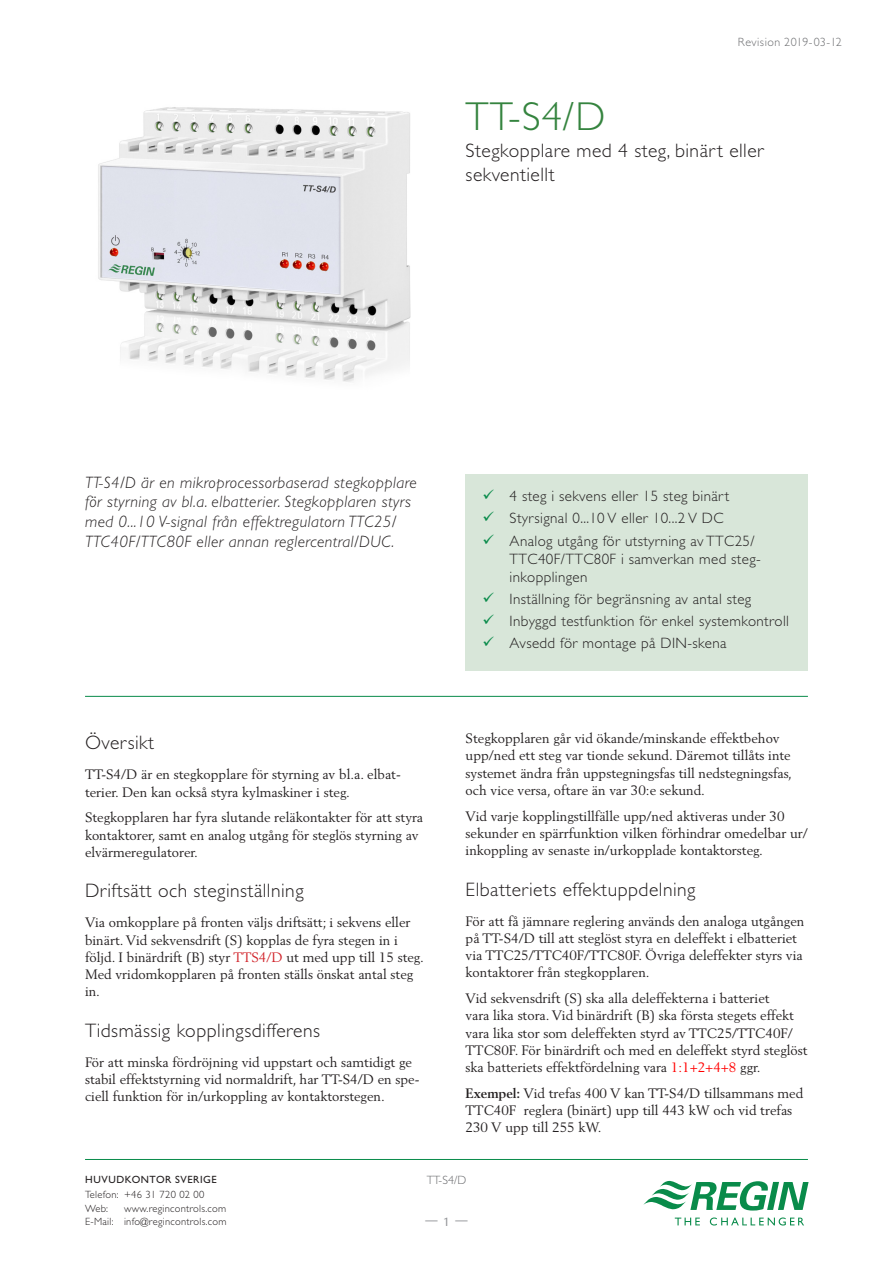
<style>
.page{position:relative;width:893px;height:1263px;background:#fff}
.page>*{position:absolute;margin:0;border:0;box-sizing:border-box;transform-origin:0 0}
.Header1{font:300 40.5px "Gill Sans Std";color:#35843f}
.Header2{font:300 19.5px "Gill Sans Std";letter-spacing:.025em;color:#231f20}
.ProductName{font:300 19.5px/23.4px "Gill Sans Std";letter-spacing:.025em;color:#231f20}
.Ingress{font:italic 300 16.5px/19.8px "Gill Sans Std";letter-spacing:.025em;color:#231f20}
.t1{font:300 15px/18px "Gill Sans Std";letter-spacing:.025em;color:#231f20}
.Body{font:13.5px/17.2px "Berling LT Std";color:#231f20}
.t2{font:13.5px "Merriweather Sans";color:#939598}
.t3{font:300 12px "Gill Sans Std";letter-spacing:.035em;color:#6c6d70}
.t4{font:300 10.5px/13.5px "Gill Sans Std";letter-spacing:.025em;color:#231f20}
.t5{font:10.5px "Gill Sans Std";letter-spacing:.055em;color:#231f20}
.s1{color:#d1232a}
.s2{color:#f00}
.s3{font-weight:700}
</style>
<div class="page">
<svg style="left:643px;top:1180px;width:166px;height:30px"></svg>
<svg style="left:675px;top:1217px;width:25px;height:8px"></svg>
<svg style="left:710px;top:1217px;width:94px;height:8px"></svg>
<hr style="left:85px;top:1159px;width:723px;height:1px;background:#098b4a">
<img style="left:98px;top:107px;width:313px;height:275px">
<div style="left:466px;top:474px;width:342px;height:197px;background:#d8e6d9"></div>
<hr style="left:85px;top:696px;width:723px;height:1px;background:#098b4a">
<p class="t3" style="left:738px;top:36px;width:105px">Revision 2019-03-12</p>
<p class="Header1" style="left:466px;top:93px;width:141px">TT-S4/D</p>
<p class="ProductName" style="left:466px;top:139px;width:300px">Stegkopplare med 4 steg, binärt eller sekventiellt</p>
<p class="Ingress" style="left:85px;top:472px;width:333px">TT-S4/D är en mikroprocessorbaserad stegkopplare för styrning av bl.a. elbatterier. Stegkopplaren styrs med 0...10 V-signal från effektregulatorn TTC25/ TTC40F/TTC80F eller annan reglercentral/DUC.</p>
<p class="Header2" style="left:85px;top:732px;width:70px">Översikt</p>
<p class="Body" style="left:85px;top:766px;width:317px">TT-S4/D är en stegkopplare för styrning av bl.a. elbat&shy;terier. Den kan också styra kylmaskiner i steg.</p>
<p class="Body" style="left:85px;top:809px;width:340px">Stegkopplaren har fyra slutande reläkontakter för att styra kontaktorer, samt en analog utgång för steglös styrning av elvärmeregulatorer.</p>
<p class="Header2" style="left:85px;top:880px;width:220px">Driftsätt och steginställning</p>
<p class="Body" style="left:85px;top:914px;width:340px">Via omkopplare på fronten väljs driftsätt; i sekvens eller binärt. Vid sekvensdrift (S) kopplas de fyra stegen in i följd. I binärdrift (B) styr <span class="s1">TTS4/D</span> ut med upp till 15 steg.<br>Med vridomkopplaren på fronten ställs önskat antal steg in.</p>
<p class="Header2" style="left:85px;top:1019px;width:236px">Tidsmässig kopplingsdifferens</p>
<p class="Body" style="left:85px;top:1053px;width:336px">För att minska fördröjning vid uppstart och samtidigt ge stabil effektstyrning vid normaldrift, har TT-S4/D en spe&shy;ciell funktion för in/urkoppling av kontaktorstegen.</p>
<p class="t1" style="left:510px;top:487px;width:221px">4 steg i sekvens eller 15 steg binärt</p>
<p class="t1" style="left:510px;top:509px;width:215px">Styrsignal 0...10 V eller 10...2 V DC</p>
<p class="t1" style="left:510px;top:532px;width:253px">Analog utgång för utstyrning av TTC25/<br>TTC40F/TTC80F i samverkan med steg&shy;inkopplingen</p>
<p class="t1" style="left:510px;top:590px;width:243px">Inställning för begränsning av antal steg</p>
<p class="t1" style="left:510px;top:612px;width:281px">Inbyggd testfunktion för enkel systemkontroll</p>
<p class="t1" style="left:510px;top:634px;width:218px">Avsedd för montage på DIN-skena</p>
<p class="Body" style="left:466px;top:730px;width:328px">Stegkopplaren går vid ökande/minskande effektbehov upp/ned ett steg var tionde sekund. Däremot tillåts inte systemet ändra från uppstegningsfas till nedstegningsfas, och vice versa, oftare än var 30:e sekund.</p>
<p class="Body" style="left:466px;top:807px;width:344px">Vid varje kopplingstillfälle upp/ned aktiveras under 30 sekunder en spärrfunktion vilken förhindrar omedelbar ur/ inkoppling av senaste in/urkopplade kontaktorsteg.</p>
<p class="Header2" style="left:466px;top:878px;width:231px">Elbatteriets effektuppdelning</p>
<p class="Body" style="left:466px;top:912px;width:340px">För att få jämnare reglering används den analoga utgången på TT-S4/D till att steglöst styra en deleffekt i elbatteriet via TTC25/TTC40F/TTC80F. Övriga deleffekter styrs via kontaktorer från stegkopplaren.</p>
<p class="Body" style="left:466px;top:989px;width:343px">Vid sekvensdrift (S) ska alla deleffekterna i batteriet<br>vara lika stora. Vid binärdrift (B) ska första stegets effekt vara lika stor som deleffekten styrd av TTC25/TTC40F/ TTC80F. För binärdrift och med en deleffekt styrd steglöst ska batteriets effektfördelning vara <span class="s2">1:1+2+4+8</span> ggr.</p>
<p class="Body" style="left:466px;top:1084px;width:339px"><span class="s3">Exempel:</span> Vid trefas 400 V kan TT-S4/D tillsammans med<br>TTC40F reglera (binärt) upp till 443 kW och vid trefas<br>230 V upp till 255 kW.</p>
<p class="t5" style="left:85px;top:1173px;width:133px">HUVUDKONTOR SVERIGE</p>
<p class="t4" style="left:85px;top:1188px;width:121px">Telefon: +46 31 720 02 00<br>Web:</p>
<p class="t4" style="left:85px;top:1201px;width:143px;text-align:right">www.regincontrols.com<br>E-Mail: info@regincontrols.com</p>
<p class="t3" style="left:427px;top:1173px;width:41px">TT-S4/D</p>
<p class="t2" style="left:424px;top:1213px;width:47px">— 1 —</p>
</div>
